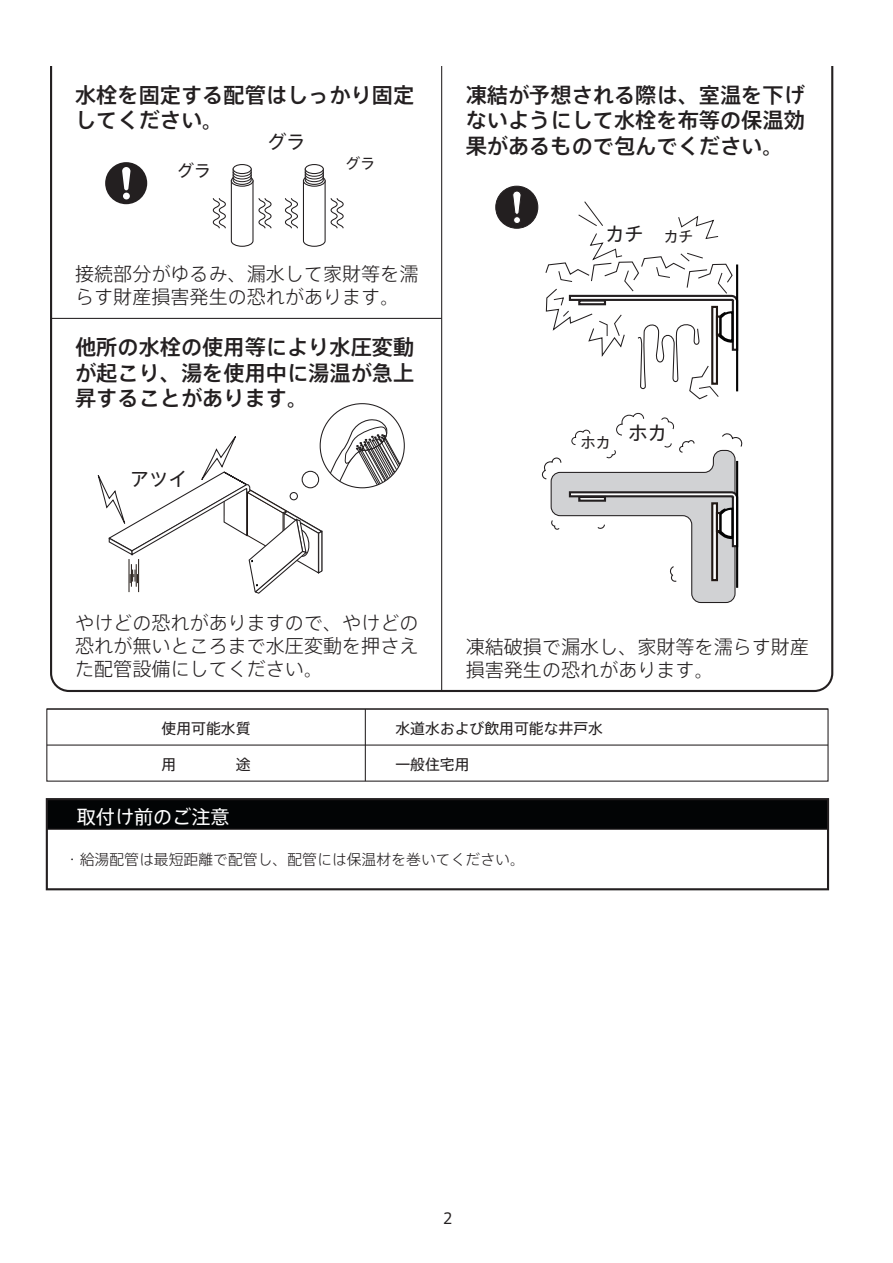
<style>
.page{position:relative;width:893px;height:1263px;background:#fff}
.page>*{position:absolute;margin:0;border:0;box-sizing:border-box;transform-origin:0 0}
.t1{font:500 21.15px/25.5px "Axis Std";color:#231f20;text-align:justify}
.t2{font:300 19.05px/23px "Axis Std";color:#231f20}
.t3{font:19.05px "Axis Std";color:#231f20}
.t4{font:19.05px "Axis Std";color:#fff}
.t5{font:16.95px "Axis Std";color:#231f20}
.t6{font:15px "Axis Std";color:#231f20}
.t7{font:14.85px "Axis Std";color:#231f20}
.t8{font:300 14.85px "Axis Std";color:#231f20}
.s1{font-size:14.85px}
</style>
<div class="page">
<svg style="left:50px;top:66px;width:784px;height:627px"></svg>
<div style="left:105px;top:162px;width:42px;height:42px;background:#231f20;border-radius:50%"></div>
<div style="left:123px;top:193px;width:7px;height:6px;background:#fff;border-radius:50%"></div>
<svg style="left:122px;top:167px;width:8px;height:23px"></svg>
<svg style="left:233px;top:165px;width:18px;height:9px"></svg>
<div style="left:233px;top:164px;width:19px;height:10px;border:1px solid #231f20;border-radius:50%"></div>
<svg style="left:212px;top:168px;width:60px;height:79px"></svg>
<div style="left:305px;top:165px;width:18px;height:9px;background:#fff;border-radius:50%"></div>
<div style="left:305px;top:164px;width:19px;height:10px;border:1px solid #231f20;border-radius:50%"></div>
<svg style="left:284px;top:168px;width:60px;height:79px"></svg>
<div style="left:496px;top:186px;width:42px;height:42px;background:#231f20;border-radius:50%"></div>
<div style="left:496px;top:186px;width:42px;height:42px;border:1px solid #231f20;border-radius:50%"></div>
<div style="left:513px;top:217px;width:8px;height:7px;border:1px solid #231f20;border-radius:50%"></div>
<svg style="left:512px;top:191px;width:9px;height:32px"></svg>
<svg style="left:542px;top:413px;width:201px;height:190px"></svg>
<svg style="left:545px;top:201px;width:194px;height:199px"></svg>
<div style="left:46px;top:708px;width:783px;height:74px;border:1px solid #231f20"></div>
<hr style="left:365px;top:709px;width:1px;height:72px;background:#231f20">
<hr style="left:47px;top:708px;width:781px;height:1px;background:#231f20">
<hr style="left:47px;top:744px;width:781px;height:2px;background:#231f20">
<div style="left:46px;top:799px;width:782px;height:31px;background:#020405;border:1px solid #231f20"></div>
<div style="left:46px;top:798px;width:783px;height:92px;border:2px solid #231f20"></div>
<svg style="left:94px;top:416px;width:310px;height:178px"></svg>
<p class="t1" style="left:75px;top:81px;width:341px">水栓を固定する配管はしっかり固定してください。</p>
<p class="t5" style="left:177px;top:158px;width:35px">グラ</p>
<p class="t3" style="left:267px;top:128px;width:40px">グラ</p>
<p class="t7" style="left:346px;top:153px;width:31px">グラ</p>
<p class="t2" style="left:75px;top:261px;width:345px">接続部分がゆるみ、漏水して家財等を濡らす財産損害発生の恐れがあります。</p>
<p class="t1" style="left:75px;top:333px;width:341px">他所の水栓の使用等により水圧変動が起こり、湯を使用中に湯温が急上昇することがあります。</p>
<p class="t3" style="left:130px;top:465px;width:59px">アツイ</p>
<p class="t1" style="left:466px;top:81px;width:341px">凍結が予想される際は、室温を下げないようにして水栓を布等の保温効果があるもので包んでください。</p>
<p class="t3" style="left:605px;top:220px;width:89px">カチ <span class="s1">カチ</span></p>
<p class="t7" style="left:581px;top:431px;width:87px">ホカ <sup>ホカ</sup></p>
<p class="t2" style="left:75px;top:610px;width:345px;text-align:justify">やけどの恐れがありますので、やけどの恐れが無いところまで水圧変動を押さえた配管設備にしてください。</p>
<p class="t2" style="left:466px;top:634px;width:345px">凍結破損で漏水し、家財等を濡らす財産損害発生の恐れがあります。</p>
<p class="t7" style="left:162px;top:717px;width:91px">使用可能水質</p>
<p class="t7" style="left:395px;top:717px;width:209px">水道水および飲用可能な井戸水</p>
<p class="t7" style="left:395px;top:753px;width:76px">一般住宅用</p>
<p class="t4" style="left:77px;top:802px;width:154px">取付け前のご注意</p>
<p class="t8" style="left:65px;top:848px;width:461px">・給湯配管は最短距離で配管し、配管には保温材を巻いてください。</p>
<p class="t6" style="left:443px;top:1207px;width:12px">2</p>
</div>
